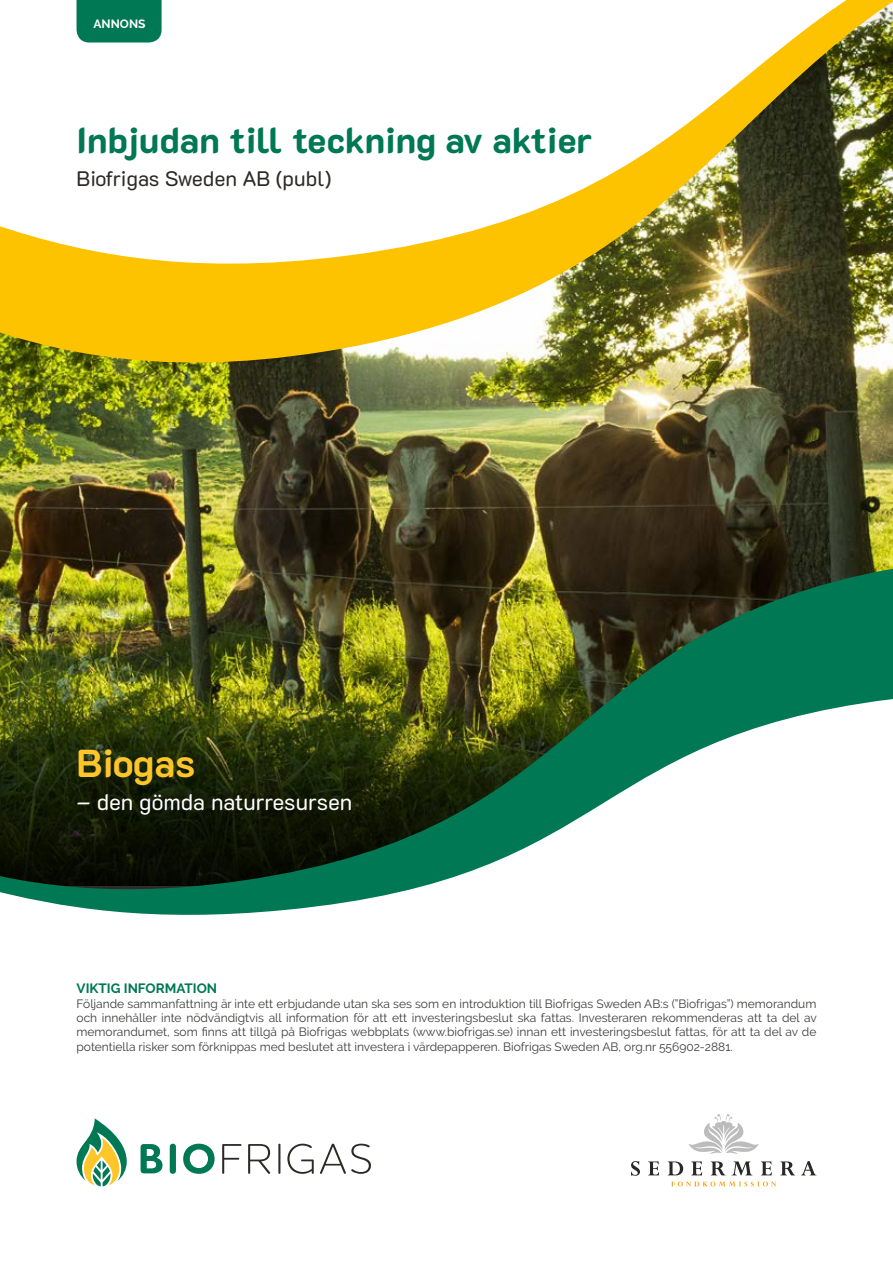
<style>
.page{position:relative;width:893px;height:1263px;background:#fff}
.page>*{position:absolute;margin:0;border:0;box-sizing:border-box;transform-origin:0 0}
.t1{font:700 39px "K2 D";letter-spacing:-.015em;color:#ffc629}
.t2{font:800 36px "K2 D";color:#007853}
.t3{font:22.5px "K2 D";color:#fff}
.t4{font:21px "K2 D";color:#2d2a26}
.t5{font:700 13.5px "Raleway";color:#007853}
.t6{font:12px/14.4px "Raleway";color:#3c3c3b;text-align:justify}
.t7{font:700 12px "Raleway";color:#fff}
</style>
<div class="page">
<img style="left:0;top:380px;width:893px;height:183px">
<svg style="left:77px;top:1118px;width:50px;height:68px"></svg>
<svg style="left:141px;top:1144px;width:21px;height:29px"></svg>
<div style="left:170px;top:1144px;width:6px;height:30px;background:#007853;border-radius:3px"></div>
<svg style="left:183px;top:1144px;width:32px;height:30px"></svg>
<svg style="left:222px;top:1144px;width:19px;height:30px"></svg>
<svg style="left:248px;top:1144px;width:22px;height:30px"></svg>
<hr style="left:278px;top:1144px;width:2px;height:30px;background:#2d2a26">
<svg style="left:287px;top:1144px;width:27px;height:30px"></svg>
<svg style="left:320px;top:1144px;width:51px;height:30px"></svg>
<svg style="left:689px;top:1114px;width:70px;height:40px"></svg>
<svg style="left:631px;top:1161px;width:9px;height:15px"></svg>
<svg style="left:648px;top:1161px;width:11px;height:14px"></svg>
<svg style="left:668px;top:1161px;width:15px;height:14px"></svg>
<svg style="left:691px;top:1161px;width:11px;height:14px"></svg>
<svg style="left:711px;top:1161px;width:14px;height:14px"></svg>
<svg style="left:732px;top:1161px;width:20px;height:14px"></svg>
<svg style="left:761px;top:1161px;width:11px;height:14px"></svg>
<svg style="left:780px;top:1161px;width:15px;height:14px"></svg>
<svg style="left:801px;top:1161px;width:15px;height:14px"></svg>
<svg style="left:671px;top:1181px;width:105px;height:5px"></svg>
<img style="left:0;top:563px;width:893px;height:352px">
<img style="left:0;top:0;width:893px;height:380px">
<div style="left:77px;top:0;width:85px;height:43px;background:#007853"></div>
<p class="t7" style="left:94px;top:17px;width:53px">ANNONS</p>
<h2 class="t2" style="left:77px;top:119px;width:517px">Inbjudan till teckning av aktier</h2>
<h3 class="t4" style="left:77px;top:166px;width:256px">Biofrigas Sweden AB (publ)</h3>
<h1 class="t1" style="left:77px;top:740px;width:120px">Biogas</h1>
<h3 class="t3" style="left:77px;top:789px;width:277px">– den gömda naturresursen</h3>
<p class="t5" style="left:77px;top:981px;width:142px">VIKTIG INFORMATION</p>
<p class="t6" style="left:77px;top:996px;width:742px">Följande sammanfattning är inte ett erbjudande utan ska ses som en introduktion till Biofrigas Sweden AB:s (”Biofrigas”) memorandum och innehåller inte nödvändigtvis all information för att ett investeringsbeslut ska fattas. Investeraren rekommenderas att ta del av memorandumet, som finns att tillgå på Biofrigas webbplats (www.biofrigas.se) innan ett investeringsbeslut fattas, för att ta del av de potentiella risker som förknippas med beslutet att investera i värdepapperen. Biofrigas Sweden AB, org.nr 556902-2881.</p>
</div>
